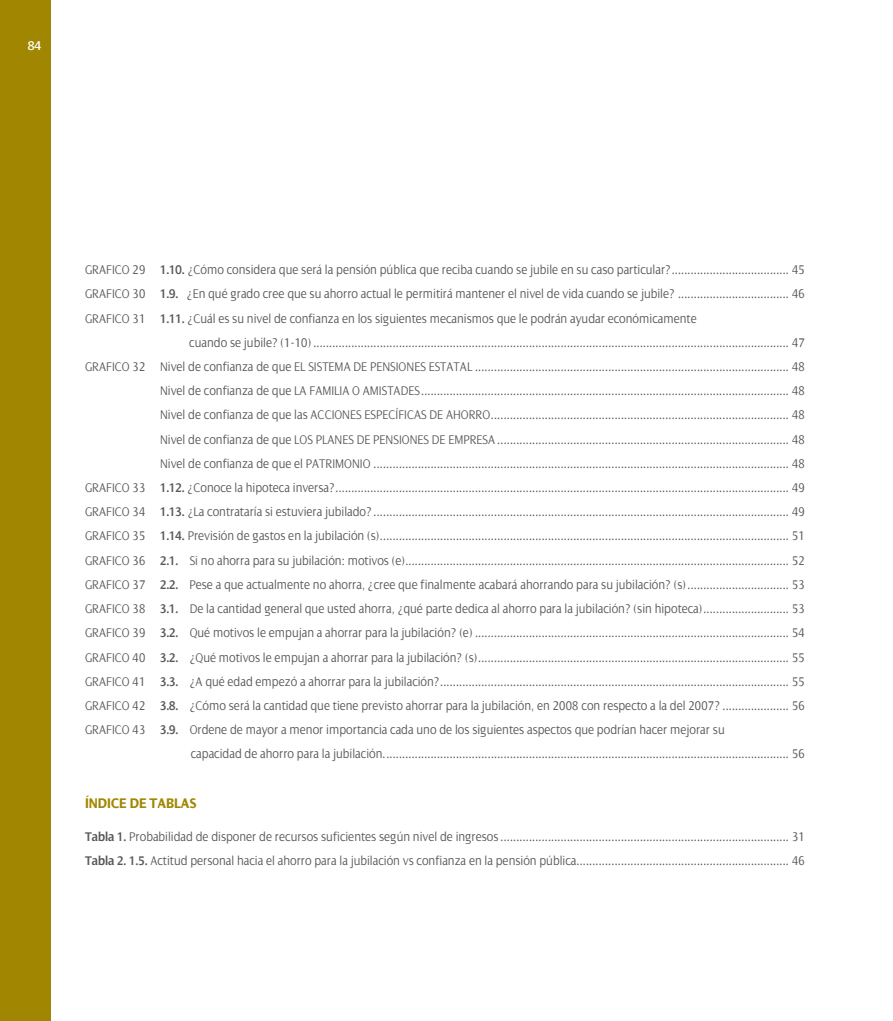
<style>
.page{position:relative;width:893px;height:1021px;background:#fff}
.page>*{position:absolute;margin:0;border:0;box-sizing:border-box;transform-origin:0 0}
.t1{font:700 15px "Dialog";color:#a18701;scale:.9 1}
.t2{font:300 13.5px/24.2px "Dialog";color:#57585a;scale:.9 1}
.t3{font:13.5px "Dialog";color:#fff}
.s1{font-weight:600}
</style>
<div class="page">
<div style="left:0;top:0;width:51px;height:1020px;background:#a18701"></div>
<p class="t3" style="left:28px;top:39px;width:15px">84</p>
<p class="t2" style="left:85px;top:258px;width:802px">GRAFICO 29 <span class="s1">1.10.</span> ¿Cómo considera que será la pensión pública que reciba cuando se jubile en su caso particular? ..................................... 45</p>
<p class="t2" style="left:85px;top:282px;width:802px">GRAFICO 30 <span class="s1">1.9.</span> ¿En qué grado cree que su ahorro actual le permitirá mantener el nivel de vida cuando se jubile? ................................... 46</p>
<p class="t2" style="left:85px;top:306px;width:681px">GRAFICO 31 <span class="s1">1.11.</span> ¿Cuál es su nivel de confianza en los siguientes mecanismos que le podrán ayudar económicamente</p>
<p class="t2" style="left:189px;top:330px;width:686px">cuando se jubile? (1-10) ...................................................................................................................................................... 47</p>
<p class="t2" style="left:85px;top:354px;width:802px">GRAFICO 32 Nivel de confianza de que EL SISTEMA DE PENSIONES ESTATAL ................................................................................................... 48</p>
<p class="t2" style="left:160px;top:379px;width:718px">Nivel de confianza de que LA FAMILIA O AMISTADES .................................................................................................................... 48</p>
<p class="t2" style="left:160px;top:403px;width:718px">Nivel de confianza de que las ACCIONES ESPECÍFICAS DE AHORRO .............................................................................................. 48</p>
<p class="t2" style="left:160px;top:427px;width:718px">Nivel de confianza de que LOS PLANES DE PENSIONES DE EMPRESA ............................................................................................ 48</p>
<p class="t2" style="left:160px;top:451px;width:718px">Nivel de confianza de que el PATRIMONIO ................................................................................................................................... 48</p>
<p class="t2" style="left:85px;top:475px;width:802px">GRAFICO 33 <span class="s1">1.12.</span> ¿Conoce la hipoteca inversa? ............................................................................................................................................... 49</p>
<p class="t2" style="left:85px;top:500px;width:802px">GRAFICO 34 <span class="s1">1.13.</span> ¿La contrataría si estuviera jubilado? ................................................................................................................................... 49</p>
<p class="t2" style="left:85px;top:524px;width:802px">GRAFICO 35 <span class="s1">1.14.</span> Previsión de gastos en la jubilación (s) ................................................................................................................................. 51</p>
<p class="t2" style="left:85px;top:548px;width:802px">GRAFICO 36 <span class="s1">2.1.</span> Si no ahorra para su jubilación: motivos (e) ......................................................................................................................... 52</p>
<p class="t2" style="left:85px;top:572px;width:802px">GRAFICO 37 <span class="s1">2.2.</span> Pese a que actualmente no ahorra, ¿cree que finalmente acabará ahorrando para su jubilación? (s) ................................ 53</p>
<p class="t2" style="left:85px;top:596px;width:802px">GRAFICO 38 <span class="s1">3.1.</span> De la cantidad general que usted ahorra, ¿qué parte dedica al ahorro para la jubilación? (sin hipoteca) ........................... 53</p>
<p class="t2" style="left:85px;top:621px;width:802px">GRAFICO 39 <span class="s1">3.2.</span> Qué motivos le empujan a ahorrar para la jubilación? (e) ................................................................................................... 54</p>
<p class="t2" style="left:85px;top:645px;width:802px">GRAFICO 40 <span class="s1">3.2.</span> ¿Qué motivos le empujan a ahorrar para la jubilación? (s) .................................................................................................. 55</p>
<p class="t2" style="left:85px;top:669px;width:802px">GRAFICO 41 <span class="s1">3.3.</span> ¿A qué edad empezó a ahorrar para la jubilación? .............................................................................................................. 55</p>
<p class="t2" style="left:85px;top:693px;width:802px">GRAFICO 42 <span class="s1">3.8.</span> ¿Cómo será la cantidad que tiene previsto ahorrar para la jubilación, en 2008 con respecto a la del 2007? ..................... 56</p>
<p class="t2" style="left:85px;top:717px;width:712px">GRAFICO 43 <span class="s1">3.9.</span> Ordene de mayor a menor importancia cada uno de los siguientes aspectos que podrían hacer mejorar su</p>
<p class="t2" style="left:191px;top:742px;width:684px">capacidad de ahorro para la jubilación. ............................................................................................................................... 56</p>
<p class="t1" style="left:85px;top:795px;width:125px">ÍNDICE DE TABLAS</p>
<p class="t2" style="left:85px;top:824px;width:802px"><span class="s1">Tabla 1.</span> Probabilidad de disponer de recursos suficientes según nivel de ingresos ........................................................................................... 31<br><span class="s1">Tabla 2. 1.5.</span> Actitud personal hacia el ahorro para la jubilación vs confianza en la pensión pública ................................................................... 46</p>
</div>
